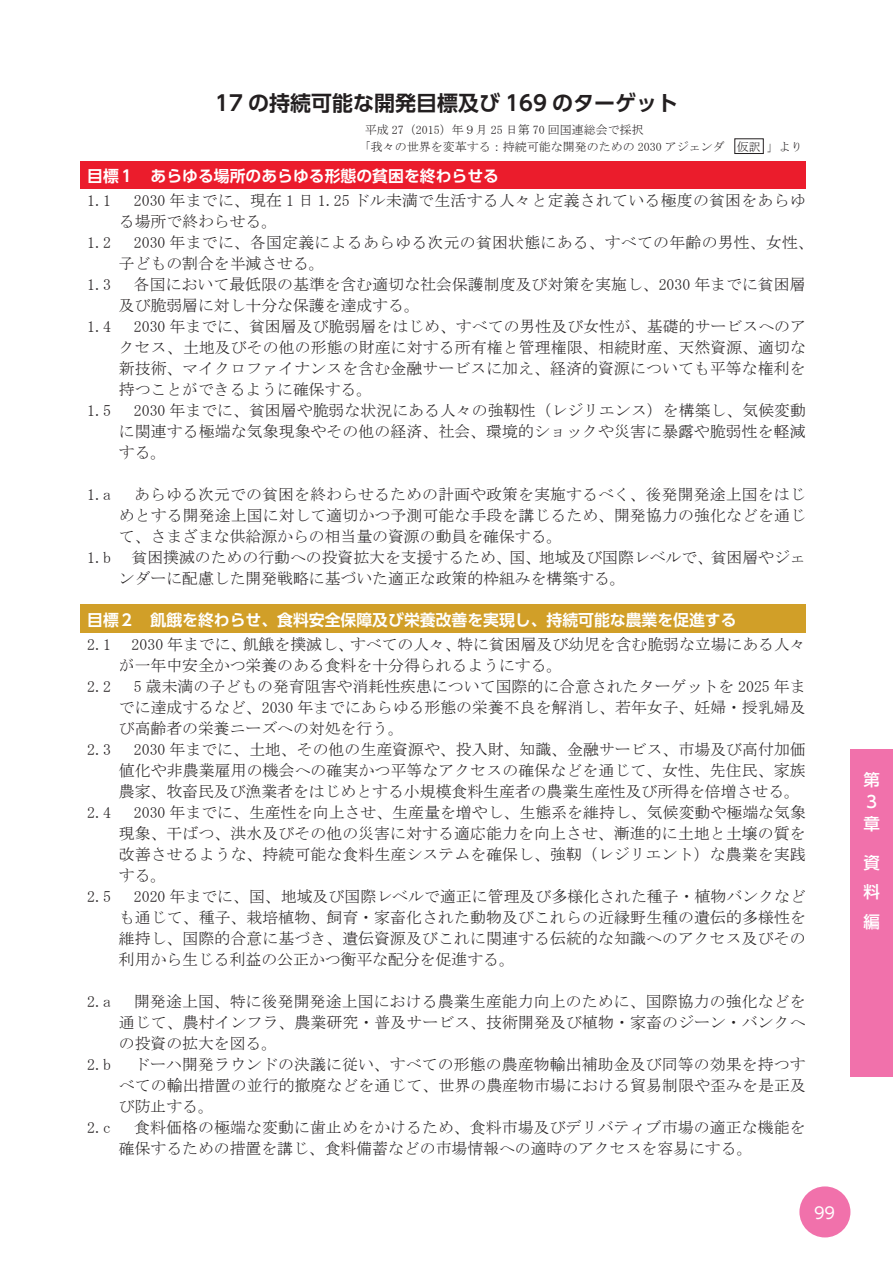
<style>
.page{position:relative;width:893px;height:1263px;background:#fff}
.page>*{position:absolute;margin:0;border:0;box-sizing:border-box;transform-origin:0 0}
.t1{font:700 21px "UD Shin Go Pro De";color:#231f20}
.t2{font:500 16.5px/22px "UD Shin Go Pro";color:#fff}
.t3{font:15.9px "MS Mincho";letter-spacing:.005em;color:#231f20}
.t4{font:700 15.9px "UD Shin Go Pro De";color:#fff}
.t5{font:15.9px "UD Shin Go Pro";color:#fff}
.t6{font:12px/16.5px "MS Mincho";color:#231f20}
</style>
<div class="page">
<div style="left:799px;top:1186px;width:51px;height:51px;background:#f171ab;border-radius:50%"></div>
<div style="left:850px;top:749px;width:43px;height:327px;background:#f171ab"></div>
<div style="left:80px;top:605px;width:726px;height:28px;background:#d19f28"></div>
<div style="left:80px;top:161px;width:726px;height:28px;background:#eb1c2c"></div>
<div style="left:735px;top:139px;width:28px;height:15px;border:1px solid #231f20"></div>
<h1 class="t1" style="left:215px;top:86px;width:465px">17 の持続可能な開発目標及び 169 のターゲット</h1>
<p class="t6" style="left:359px;top:121px;width:445px;text-indent:6px">平成 27（2015）年９月 25 日第 70 回国連総会で採択<br>「我々の世界を変革する：持続可能な開発のための 2030 アジェンダ　仮訳 」より</p>
<p class="t4" style="left:87px;top:163px;width:413px">目標１　あらゆる場所のあらゆる形態の貧困を終わらせる</p>
<p class="t3" style="left:87px;top:192px;width:720px">1.1　 2030 年までに、現在 1 日 1.25 ドル未満で生活する人々と定義されている極度の貧困をあらゆ</p>
<p class="t3" style="left:119px;top:213px;width:160px">る場所で終わらせる。</p>
<p class="t3" style="left:87px;top:234px;width:728px">1.2　 2030 年までに、各国定義によるあらゆる次元の貧困状態にある、すべての年齢の男性、女性、</p>
<p class="t3" style="left:119px;top:255px;width:207px">子どもの割合を半減させる。</p>
<p class="t3" style="left:87px;top:276px;width:720px">1.3　 各国において最低限の基準を含む適切な社会保護制度及び対策を実施し、2030 年までに貧困層</p>
<p class="t3" style="left:119px;top:297px;width:302px">及び脆弱層に対し十分な保護を達成する。</p>
<p class="t3" style="left:87px;top:318px;width:720px">1.4　 2030 年までに、貧困層及び脆弱層をはじめ、すべての男性及び女性が、基礎的サービスへのア</p>
<p class="t3" style="left:119px;top:339px;width:689px">クセス、土地及びその他の形態の財産に対する所有権と管理権限、相続財産、天然資源、適切な</p>
<p class="t3" style="left:119px;top:360px;width:688px">新技術、マイクロファイナンスを含む金融サービスに加え、経済的資源についても平等な権利を</p>
<p class="t3" style="left:119px;top:381px;width:255px">持つことができるように確保する。</p>
<p class="t3" style="left:87px;top:402px;width:720px">1.5　 2030 年までに、貧困層や脆弱な状況にある人々の強靱性（レジリエンス）を構築し、気候変動</p>
<p class="t3" style="left:119px;top:423px;width:688px">に関連する極端な気象現象やその他の経済、社会、環境的ショックや災害に暴露や脆弱性を軽減</p>
<p class="t3" style="left:119px;top:444px;width:49px">する。</p>
<p class="t3" style="left:87px;top:486px;width:720px">1.a　 あらゆる次元での貧困を終わらせるための計画や政策を実施するべく、後発開発途上国をはじ</p>
<p class="t3" style="left:119px;top:507px;width:688px">めとする開発途上国に対して適切かつ予測可能な手段を講じるため、開発協力の強化などを通じ</p>
<p class="t3" style="left:119px;top:528px;width:445px">て、さまざまな供給源からの相当量の資源の動員を確保する。</p>
<p class="t3" style="left:87px;top:549px;width:720px">1.b　 貧困撲滅のための行動への投資拡大を支援するため、国、地域及び国際レベルで、貧困層やジェ</p>
<p class="t3" style="left:119px;top:570px;width:508px">ンダーに配慮した開発戦略に基づいた適正な政策的枠組みを構築する。</p>
<p class="t4" style="left:87px;top:607px;width:651px">目標２　飢餓を終わらせ、食料安全保障及び栄養改善を実現し、持続可能な農業を促進する</p>
<p class="t3" style="left:87px;top:636px;width:720px">2.1　 2030 年までに、飢餓を撲滅し、すべての人々、特に貧困層及び幼児を含む脆弱な立場にある人々</p>
<p class="t3" style="left:119px;top:657px;width:445px">が一年中安全かつ栄養のある食料を十分得られるようにする。</p>
<p class="t3" style="left:87px;top:678px;width:720px">2.2　 5 歳未満の子どもの発育阻害や消耗性疾患について国際的に合意されたターゲットを 2025 年ま</p>
<p class="t3" style="left:119px;top:699px;width:688px">でに達成するなど、2030 年までにあらゆる形態の栄養不良を解消し、若年女子、妊婦・授乳婦及</p>
<p class="t3" style="left:119px;top:720px;width:287px">び高齢者の栄養ニーズへの対処を行う。</p>
<p class="t3" style="left:87px;top:741px;width:720px">2.3　 2030 年までに、土地、その他の生産資源や、投入財、知識、金融サービス、市場及び高付加価</p>
<p class="t3" style="left:119px;top:762px;width:688px">値化や非農業雇用の機会への確実かつ平等なアクセスの確保などを通じて、女性、先住民、家族</p>
<p class="t3" style="left:119px;top:783px;width:683px">農家、牧畜民及び漁業者をはじめとする小規模食料生産者の農業生産性及び所得を倍増させる。</p>
<p class="t3" style="left:87px;top:804px;width:720px">2.4　 2030 年までに、生産性を向上させ、生産量を増やし、生態系を維持し、気候変動や極端な気象</p>
<p class="t3" style="left:119px;top:825px;width:688px">現象、干ばつ、洪水及びその他の災害に対する適応能力を向上させ、漸進的に土地と土壌の質を</p>
<p class="t3" style="left:119px;top:846px;width:688px">改善させるような、持続可能な食料生産システムを確保し、強靭（レジリエント）な農業を実践</p>
<p class="t3" style="left:119px;top:867px;width:49px">する。</p>
<p class="t3" style="left:87px;top:888px;width:720px">2.5　 2020 年までに、国、地域及び国際レベルで適正に管理及び多様化された種子・植物バンクなど</p>
<p class="t3" style="left:119px;top:909px;width:689px">も通じて、種子、栽培植物、飼育・家畜化された動物及びこれらの近縁野生種の遺伝的多様性を</p>
<p class="t3" style="left:119px;top:930px;width:688px">維持し、国際的合意に基づき、遺伝資源及びこれに関連する伝統的な知識へのアクセス及びその</p>
<p class="t3" style="left:119px;top:951px;width:397px">利用から生じる利益の公正かつ衡平な配分を促進する。</p>
<p class="t3" style="left:87px;top:993px;width:720px">2.a　 開発途上国、特に後発開発途上国における農業生産能力向上のために、国際協力の強化などを</p>
<p class="t3" style="left:119px;top:1014px;width:688px">通じて、農村インフラ、農業研究・普及サービス、技術開発及び植物・家畜のジーン・バンクへ</p>
<p class="t3" style="left:119px;top:1035px;width:160px">の投資の拡大を図る。</p>
<p class="t3" style="left:87px;top:1056px;width:720px">2.b　 ドーハ開発ラウンドの決議に従い、すべての形態の農産物輸出補助金及び同等の効果を持つす</p>
<p class="t3" style="left:119px;top:1077px;width:688px">べての輸出措置の並行的撤廃などを通じて、世界の農産物市場における貿易制限や歪みを是正及</p>
<p class="t3" style="left:119px;top:1098px;width:97px">び防止する。</p>
<p class="t3" style="left:87px;top:1119px;width:720px">2.c　 食料価格の極端な変動に歯止めをかけるため、食料市場及びデリバティブ市場の適正な機能を</p>
<p class="t3" style="left:119px;top:1140px;width:635px">確保するための措置を講じ、食料備蓄などの市場情報への適時のアクセスを容易にする。</p>
<p class="t5" style="left:814px;top:1199px;width:23px">99</p>
<p class="t2" style="left:863px;top:768px;width:17px">第<br>３章</p>
<p class="t2" style="left:863px;top:847px;width:18px;line-height:29.7px;text-align:justify">資料編</p>
</div>
